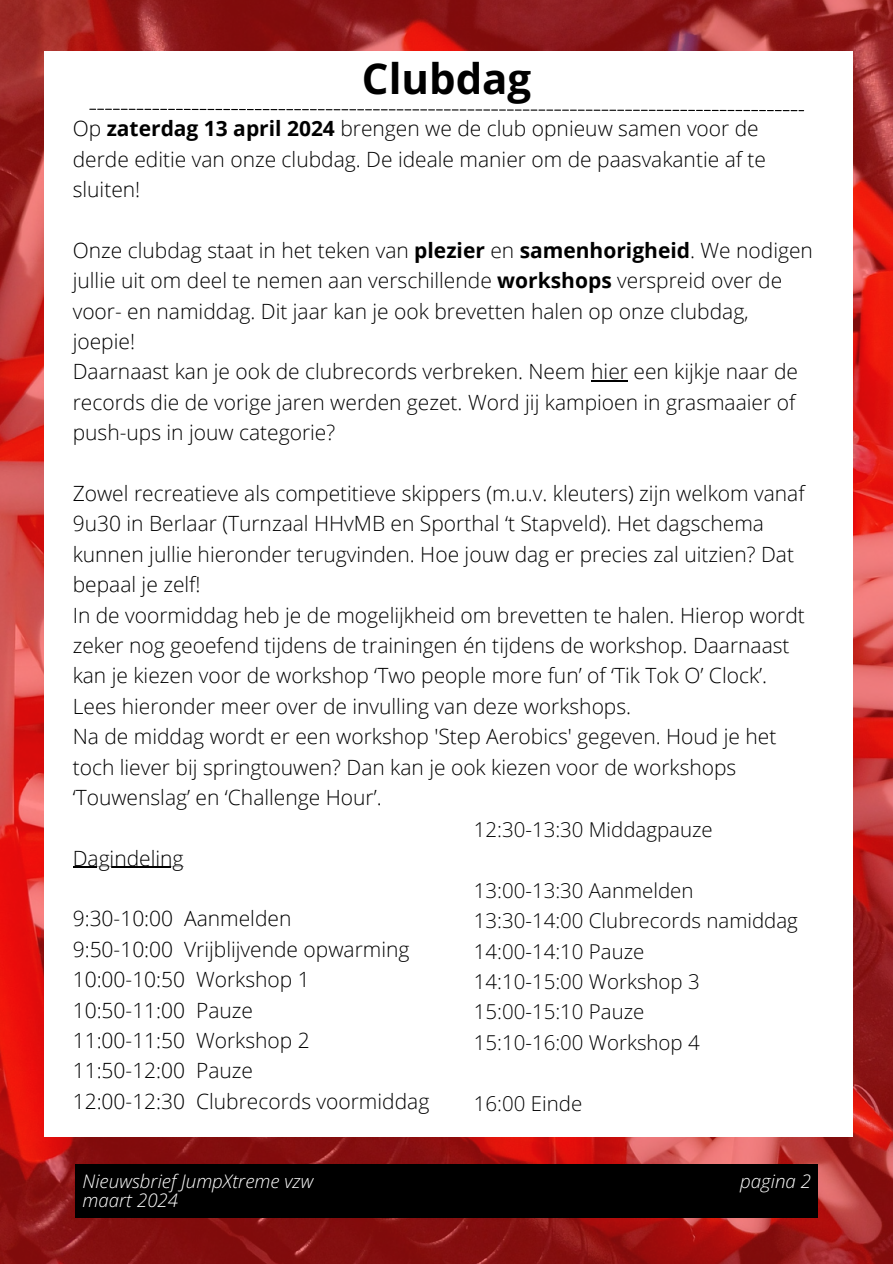
<style>
.page{position:relative;width:893px;height:1264px;background:#fff}
.page>*{position:absolute;margin:0;border:0;box-sizing:border-box;transform-origin:0 0}
.t1{font:700 42px "Open Sans";color:#000}
.t2{font:300 21px/30.3px "Open Sans";color:#000}
.t3{font:300 20.4px/30.3px "Open Sans";color:#000}
.t4{font:italic 300 18.6px "Open Sans";color:#fff}
.s1{font-weight:700}
</style>
<div class="page">
<img style="left:0;top:0;width:892px;height:1263px">
<div style="left:44px;top:51px;width:808px;height:1085px;background:#fff"></div>
<hr style="left:591px;top:380px;width:37px;height:2px;background:#000">
<hr style="left:73px;top:866px;width:111px;height:2px;background:#000">
<svg style="left:89px;top:109px;width:715px;height:2px"></svg>
<div style="left:75px;top:1163px;width:743px;height:54px;background:#000"></div>
<h2 class="t1" style="left:362px;top:49px;width:171px">Clubdag</h2>
<h1 class="t2" style="left:73px;top:113px;width:694px">Op <span class="s1">zaterdag 13 april 2024</span> brengen we de club opnieuw samen voor de derde editie van onze clubdag. De ideale manier om de paasvakantie af te sluiten!</h1>
<h2 class="t2" style="left:73px;top:234px;width:741px">Onze clubdag staat in het teken van <span class="s1">plezier</span> en <span class="s1">samenhorigheid</span>. We nodigen jullie uit om deel te nemen aan verschillende <span class="s1">workshops</span> verspreid over de voor- en namiddag. Dit jaar kan je ook brevetten halen op onze clubdag, joepie!<br>Daarnaast kan je ook de clubrecords verbreken. Neem hier een kijkje naar de records die de vorige jaren werden gezet. Word jij kampioen in grasmaaier of push-ups in jouw categorie?</h2>
<h2 class="t2" style="left:73px;top:477px;width:733px">Zowel recreatieve als competitieve skippers (m.u.v. kleuters) zijn welkom vanaf 9u30 in Berlaar (Turnzaal HHvMB en Sporthal ‘t Stapveld). Het dagschema kunnen jullie hieronder terugvinden. Hoe jouw dag er precies zal uitzien? Dat bepaal je zelf!<br>In de voormiddag heb je de mogelijkheid om brevetten te halen. Hierop wordt zeker nog geoefend tijdens de trainingen én tijdens de workshop. Daarnaast kan je kiezen voor de workshop ‘Two people more fun’ of ‘Tik Tok O’ Clock’.<br>Lees hieronder meer over de invulling van deze workshops.<br>Na de middag wordt er een workshop 'Step Aerobics' gegeven. Houd je het toch liever bij springtouwen? Dan kan je ook kiezen voor de workshops ‘Touwenslag’ en ‘Challenge Hour’.</h2>
<h2 class="t2" style="left:73px;top:842px;width:112px">Dagindeling</h2>
<h2 class="t2" style="left:73px;top:903px;width:358px">9:30-10:00 Aanmelden<br>9:50-10:00 Vrijblijvende opwarming<br>10:00-10:50 Workshop 1<br>10:50-11:00 Pauze<br>11:00-11:50 Workshop 2<br>11:50-12:00 Pauze<br>12:00-12:30 Clubrecords voormiddag</h2>
<p class="t3" style="left:474px;top:814px;width:240px">12:30-13:30 Middagpauze</p>
<p class="t3" style="left:474px;top:874px;width:325px">13:00-13:30 Aanmelden<br>13:30-14:00 Clubrecords namiddag<br>14:00-14:10 Pauze<br>14:10-15:00 Workshop 3<br>15:00-15:10 Pauze<br>15:10-16:00 Workshop 4</p>
<p class="t3" style="left:474px;top:1087px;width:110px">16:00 Einde</p>
<h2 class="t4" style="left:83px;top:1168px;width:232px">Nieuwsbrief JumpXtreme vzw</h2>
<h2 class="t4" style="left:83px;top:1187px;width:97px">maart 2024</h2>
<h2 class="t4" style="left:740px;top:1168px;width:72px">pagina 2</h2>
</div>
